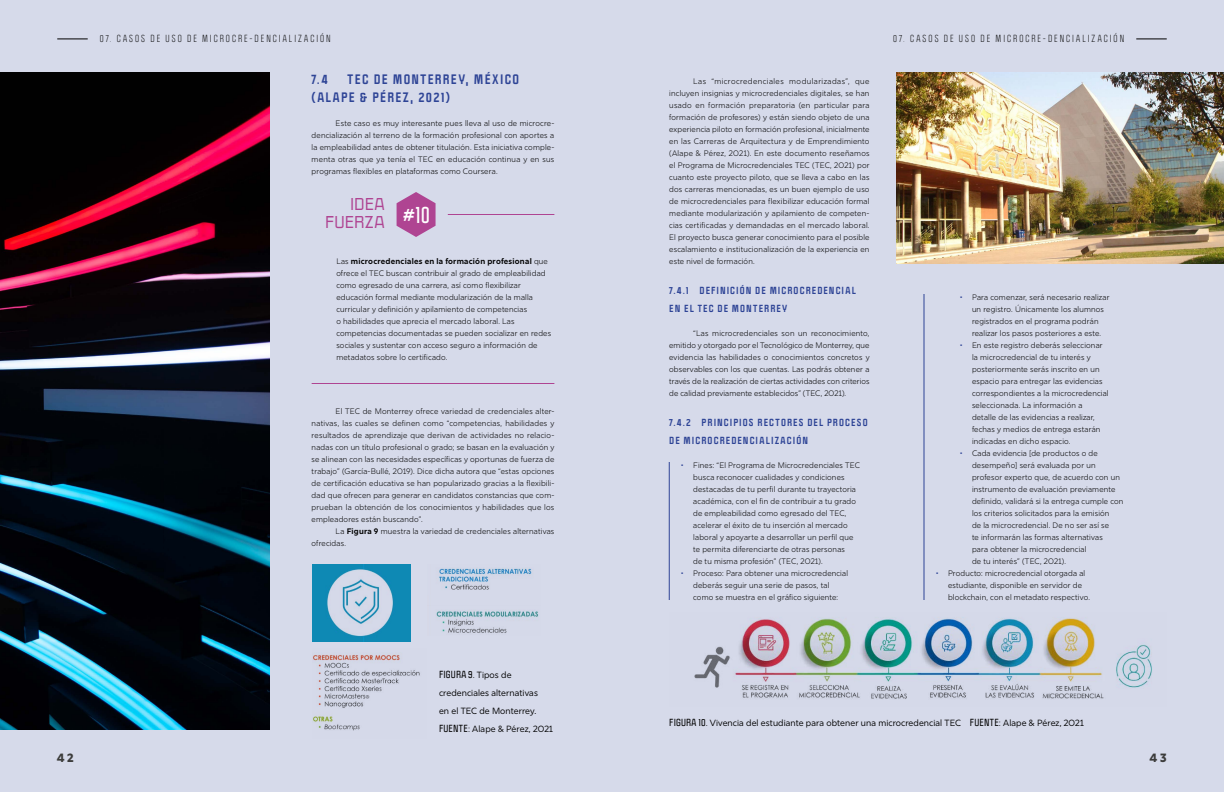
<style>
.page{position:relative;width:1224px;height:792px;background:#d6daea}
.page>*{position:absolute;margin:0;border:0;box-sizing:border-box;transform-origin:0 0}
.t1{font:700 condensed 21px "Politica";color:#fff}
.t2{font:15px/18px "Politica Bold Xp";letter-spacing:.025em;color:#af4492;text-align:right}
.t3{font:800 12px/18px "Politica";letter-spacing:.115em;color:#2e4496}
.t4{font:800 12px "Rig Sans";color:#3c3c3b}
.t5{font:9px/18px "Rig Sans";letter-spacing:.01em;color:#000}
.t6{font:800 9px/18px "Politica";letter-spacing:.12em;color:#2e4496}
.t7{font:condensed 9px "Politica";letter-spacing:.235em;color:#000}
.t8{font:700 9px "Politica";letter-spacing:.025em;color:#000}
.t9{font:300 8px/12px "Rig Sans";letter-spacing:.02em;color:#000}
.s1{font-weight:700}
.s2{font-family:"Rig Sans";font-weight:400}
.s3{font-family:"Politica";font-weight:700}
.s4{color:#2e4496}
</style>
<div class="page">
<svg style="left:397px;top:192px;width:39px;height:45px"></svg>
<hr style="left:448px;top:214px;width:106px;height:1px;background:#af4492">
<hr style="left:312px;top:383px;width:242px;height:1px;background:#af4492">
<img style="left:897px;top:72px;width:327px;height:192px">
<img style="left:0;top:72px;width:270px;height:657px">
<hr style="left:924px;top:294px;width:1px;height:306px;background:#2e4496">
<hr style="left:669px;top:462px;width:1px;height:138px;background:#2e4496">
<img style="left:312px;top:564px;width:99px;height:78px">
<img style="left:436px;top:568px;width:103px;height:65px">
<img style="left:313px;top:654px;width:107px;height:77px">
<img style="left:694px;top:618px;width:458px;height:81px">
<hr style="left:57px;top:38px;width:31px;height:1px;background:#000">
<hr style="left:1136px;top:38px;width:31px;height:1px;background:#000">
<p class="t7" style="left:100px;top:32px;width:30px">07. Casos</p>
<p class="t7" style="left:151px;top:32px;width:22px">de uso</p>
<p class="t7" style="left:187px;top:32px;width:22px">de microcre</p>
<p class="t7" style="left:250px;top:32px;width:12px">-dencialización</p>
<p class="t7" style="left:893px;top:32px;width:30px">07. Casos</p>
<p class="t7" style="left:944px;top:32px;width:22px">de uso</p>
<p class="t7" style="left:981px;top:32px;width:22px">de microcre</p>
<p class="t7" style="left:1043px;top:32px;width:12px">-dencialización</p>
<h3 class="t3" style="left:312px;top:70px;width:209px;text-indent:36px">TEC DE MONTERREY, MÉXICO (ALAPE &amp; PÉREZ, 2021)</h3>
<p class="t9" style="left:312px;top:117px;width:244px;text-align:justify;text-indent:24px">Este caso es muy interesante pues lleva al uso de microcre&shy;dencialización al terreno de la formación profesional con aportes a la empleabilidad antes de obtener titulación. Esta iniciativa comple&shy;menta otras que ya tenía el TEC en educación continua y en sus programas flexibles en plataformas como Coursera.</p>
<h1 class="t1" style="left:402px;top:199px;width:29px">#10</h1>
<h3 class="t3" style="left:312px;top:70px;width:18px">7.4</h3>
<h2 class="t2" style="left:325px;top:194px;width:61px">IDEA<br>FUERZA</h2>
<p class="t9" style="left:336px;top:255px;width:216px">Las <span class="s1">microcredenciales en la formación profesional</span> que ofrece el TEC buscan contribuir al grado de empleabilidad como egresado de una carrera, así como flexibilizar educación formal mediante modularización de la malla curricular y definición y apilamiento de competencias<br>o habilidades que aprecia el mercado laboral. Las competencias documentadas se pueden socializar en redes sociales y sustentar con acceso seguro a información de metadatos sobre lo certificado.</p>
<p class="t9" style="left:312px;top:405px;width:244px;text-align:justify;text-indent:24px">El TEC de Monterrey ofrece variedad de credenciales alter&shy;nativas, las cuales se definen como “competencias, habilidades y resultados de aprendizaje que derivan de actividades no relacio&shy;nadas con un título profesional o grado; se basan en la evaluación y se alinean con las necesidades específicas y oportunas de fuerza de trabajo” (García-Bullé, 2019). Dice dicha autora que “estas opciones de certificación educativa se han popularizado gracias a la flexibili&shy;dad que ofrecen para generar en candidatos constancias que com&shy;prueban la obtención de los conocimientos y habilidades que los empleadores están buscando”.</p>
<p class="t9" style="left:312px;top:525px;width:244px;text-indent:24px">La <span class="s1">Figura 9</span> muestra la variedad de credenciales alternativas ofrecidas.</p>
<p class="t8" style="left:439px;top:668px;width:74px">FIGURA 9. <span class="s2">Tipos de</span></p>
<p class="t5" style="left:439px;top:684px;width:116px">credenciales alternativas<br>en el TEC de Monterrey.<br><span class="s3">FUENTE:</span> Alape &amp; Pérez, 2021</p>
<p class="t9" style="left:669px;top:75px;width:202px;text-align:justify;text-indent:24px">Las “microcredenciales modularizadas”, que incluyen insignias y microcredenciales digitales, se han usado en formación preparatoria (en particular para formación de profesores) y están siendo objeto de una experiencia piloto en formación profesional, inicialmente en las Carreras de Arquitectura y de Emprendimiento (Alape &amp; Pérez, 2021). En este documento reseñamos el Programa de Microcredenciales TEC (TEC, 2021) por cuanto este proyecto piloto, que se lleva a cabo en las dos carreras mencionadas, es un buen ejemplo de uso de microcredenciales para flexibilizar educación formal mediante modularización y apilamiento de competen&shy;cias certificadas y demandadas en el mercado laboral.<br>El proyecto busca generar conocimiento para el posible escalamiento e institucionalización de la experiencia en este nivel de formación.</p>
<p class="t6" style="left:669px;top:281px;width:188px">7.4.1 DEFINICIÓN DE MICROCREDENCIAL<br>EN EL TEC DE MONTERREY</p>
<p class="t9" style="left:669px;top:327px;width:202px;text-align:justify;text-indent:24px">“Las microcredenciales son un reconocimiento, emitido y otorgado por el Tecnológico de Monterrey, que evidencia las habilidades o conocimientos concretos y observables con los que cuentas. Las podrás obtener a través de la realización de ciertas actividades con criterios de calidad previamente establecidos” (TEC, 2021).</p>
<p class="t6" style="left:669px;top:413px;width:200px">7.4.2 PRINCIPIOS RECTORES DEL PROCESO<br>DE MICROCREDENCIALIZACIÓN</p>
<p class="t9" style="left:693px;top:459px;width:168px;text-indent:-12px"><span class="s4">•</span> Fines: “El Programa de Microcredenciales TEC busca reconocer cualidades y condiciones destacadas de tu perfil durante tu trayectoria académica, con el fin de contribuir a tu grado de empleabilidad como egresado del TEC, acelerar el éxito de tu inserción al mercado laboral y apoyarte a desarrollar un perfil que te permita diferenciarte de otras personas<br>de tu misma profesión” (TEC, 2021).</p>
<p class="t9" style="left:693px;top:567px;width:156px;text-indent:-12px"><span class="s4">•</span> Proceso: Para obtener una microcredencial deberás seguir una serie de pasos, tal como se muestra en el gráfico siguiente:</p>
<p class="t9" style="left:972px;top:291px;width:139px;text-indent:-12px"><span class="s4">•</span> Para comenzar, será necesario realizar un registro. Únicamente los alumnos registrados en el programa podrán realizar los pasos posteriores a este.</p>
<p class="t9" style="left:972px;top:339px;width:138px;text-indent:-12px"><span class="s4">•</span> En este registro deberás seleccionar la microcredencial de tu interés y posteriormente serás inscrito en un espacio para entregar las evidencias correspondientes a la microcredencial seleccionada. La información a<br>detalle de las evidencias a realizar, fechas y medios de entrega estarán indicadas en dicho espacio.</p>
<p class="t9" style="left:972px;top:447px;width:153px;text-indent:-12px"><span class="s4">•</span> Cada evidencia [de productos o de desempeño] será evaluada por un profesor experto que, de acuerdo con un instrumento de evaluación previamente definido, validará si la entrega cumple con los criterios solicitados para la emisión<br>de la microcredencial. De no ser así se<br>te informarán las formas alternativas<br>para obtener la microcredencial<br>de tu interés” (TEC, 2021).</p>
<p class="t9" style="left:948px;top:567px;width:143px;text-indent:-12px"><span class="s4">•</span> Producto: microcredencial otorgada al estudiante, disponible en servidor de blockchain, con el metadato respectivo.</p>
<p class="t5" style="left:669px;top:714px;width:416px"><span class="s3">FIGURA 10.</span> Vivencia del estudiante para obtener una microcredencial TEC <span class="s3">FUENTE:</span> Alape &amp; Pérez, 2021</p>
<h3 class="t4" style="left:57px;top:750px;width:19px">42</h3>
<h3 class="t4" style="left:1150px;top:750px;width:19px">43</h3>
</div>
